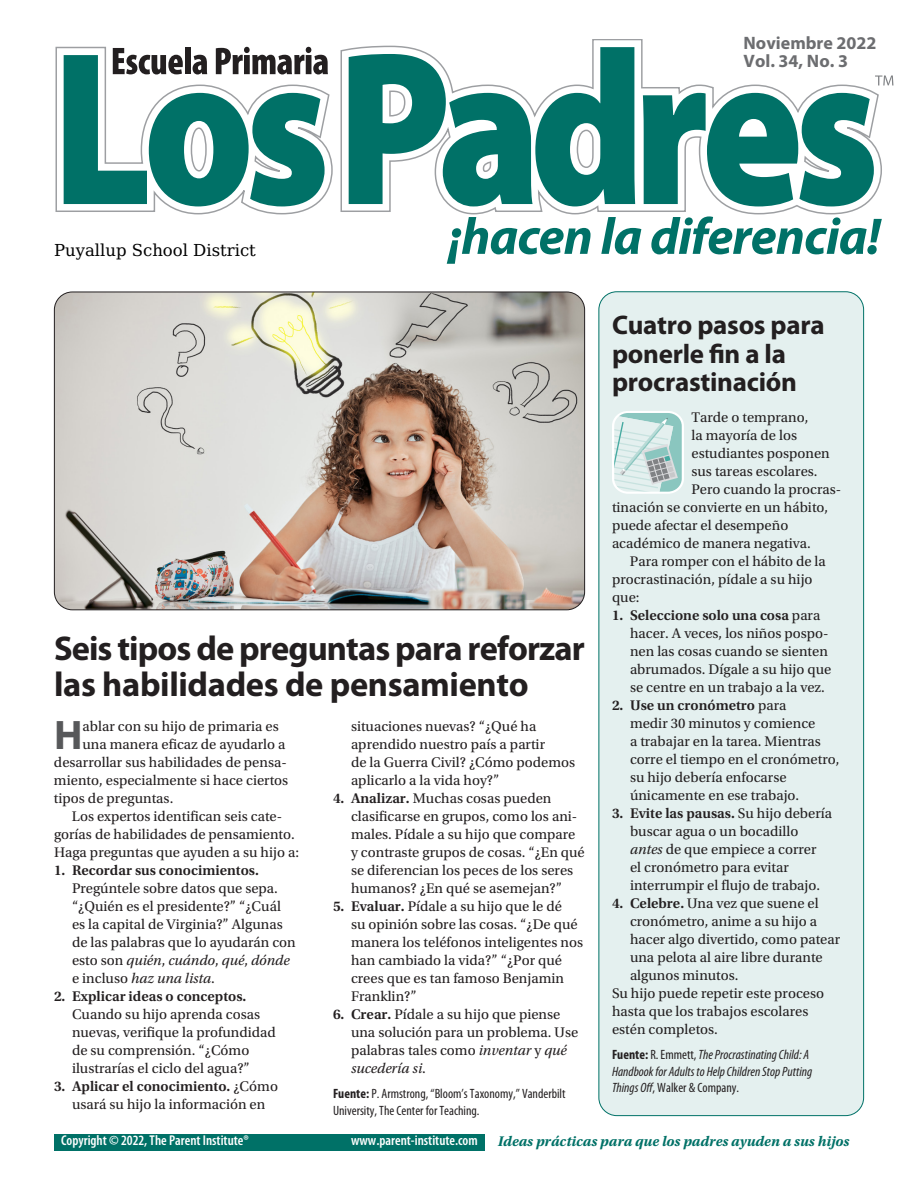
<style>
.page{position:relative;width:918px;height:1188px;background:#fff}
.page>*{position:absolute;margin:0;border:0;box-sizing:border-box;transform-origin:0 0}
.t1{font:700 41.4px "Myriad Pro";color:#57585a}
.t2{font:700 34.5px/36px "Myriad Pro";letter-spacing:-.025em;color:#231f20}
.t3{font:700 27px/28.5px "Myriad Pro";letter-spacing:-.01em;color:#231f20}
.t4{font:700 18px/18px "Myriad Pro";color:#6c6d70}
.t5{font:16.5px "DejaVu Math Te X Gyre";color:#000}
.t6{font:14.7px/18px "Utopia Std";color:#231f20}
.t7{font:600 14.7px "Utopia Std";color:#231f20}
.t8{font:italic 700 14.7px "Utopia Std";color:#007167}
.t9{font:600 condensed 14.25px "Myriad Pro";color:#fff}
.t10{font:italic condensed 13.5px/16.5px "Myriad Pro";color:#231f20}
.t11{font:condensed 13.5px/16.5px "Myriad Pro";color:#231f20}
.s1{font-style:italic}
.s2{font-weight:600}
.s3{font-weight:700}
.s4{font-weight:700;font-style:normal}
.s5{font-style:normal}
</style>
<div class="page">
<svg style="left:447px;top:217px;width:144px;height:47px"></svg>
<svg style="left:601px;top:217px;width:40px;height:37px"></svg>
<svg style="left:651px;top:216px;width:231px;height:38px"></svg>
<svg style="left:56px;top:39px;width:827px;height:176px"></svg>
<svg style="left:349px;top:47px;width:286px;height:159px"></svg>
<svg style="left:643px;top:93px;width:231px;height:113px"></svg>
<svg style="left:64px;top:47px;width:264px;height:159px"></svg>
<svg style="left:875px;top:76px;width:18px;height:9px"></svg>
<div style="left:599px;top:292px;width:265px;height:824px;background:#e4f0ef;border-radius:18px"></div>
<div style="left:54px;top:1134px;width:430px;height:16px;background:#007167"></div>
<svg style="left:612px;top:411px;width:72px;height:83px"></svg>
<img style="left:54px;top:292px;width:531px;height:318px">
<p class="t4" style="left:744px;top:33px;width:134px">Noviembre 2022<br>Vol. 34, No. 3</p>
<p class="t5" style="left:54px;top:243px;width:203px">Puyallup School District</p>
<h2 class="t2" style="left:54px;top:630px;width:532px">Seis tipos de preguntas para reforzar las habilidades de pensamiento</h2>
<h1 class="t1" style="left:54px;top:708px;width:30px">H</h1>
<p class="t6" style="left:83px;top:717px;width:198px">ablar con su hijo de primaria es</p>
<p class="t6" style="left:83px;top:735px;width:205px">una manera eficaz de ayudarlo a</p>
<p class="t6" style="left:54px;top:753px;width:234px">desarrollar sus habilidades de pensa-</p>
<p class="t6" style="left:54px;top:771px;width:236px">miento, especialmente si hace ciertos</p>
<p class="t6" style="left:54px;top:789px;width:121px">tipos de preguntas.</p>
<p class="t6" style="left:72px;top:807px;width:212px">Los expertos identifican seis cate-</p>
<p class="t6" style="left:54px;top:825px;width:242px">gorías de habilidades de pensamiento.</p>
<p class="t6" style="left:54px;top:843px;width:247px">Haga preguntas que ayuden a su hijo a:</p>
<p class="t7" style="left:54px;top:862px;width:206px">1. Recordar sus conocimientos.</p>
<p class="t6" style="left:72px;top:879px;width:225px">Pregúntele sobre datos que sepa. “¿Quién es el presidente?” “¿Cuál es la capital de Virginia?” Algunas de las palabras que lo ayudarán con esto son <span class="s1">quién</span>, <span class="s1">cuándo</span>, <span class="s1">qué</span>, <span class="s1">dónde </span>e incluso <span class="s1">haz una lista</span>.</p>
<p class="t7" style="left:54px;top:988px;width:194px">2. Explicar ideas o conceptos.</p>
<p class="t6" style="left:72px;top:1005px;width:205px">Cuando su hijo aprenda cosas nuevas, verifique la profundidad de su comprensión. “¿Cómo ilustrarías el ciclo del agua?”</p>
<p class="t6" style="left:54px;top:1077px;width:226px;text-align:center"><span class="s2">3. Aplicar el conocimiento.</span> ¿Cómo usará su hijo la información en</p>
<p class="t6" style="left:351px;top:717px;width:226px">situaciones nuevas? “¿Qué ha aprendido nuestro país a partir<br>de la Guerra Civil? ¿Cómo podemos aplicarlo a la vida hoy?”</p>
<p class="t6" style="left:351px;top:789px;width:235px;text-indent:-18px"><span class="s2">4. Analizar.</span> Muchas cosas pueden clasificarse en grupos, como los ani&shy;males. Pídale a su hijo que compare y contraste grupos de cosas. “¿En qué se diferencian los peces de los seres humanos? ¿En qué se asemejan?”</p>
<p class="t6" style="left:351px;top:897px;width:234px;text-indent:-18px"><span class="s2">5. Evaluar.</span> Pídale a su hijo que le dé<br>su opinión sobre las cosas. “¿De qué manera los teléfonos inteligentes nos han cambiado la vida?” “¿Por qué crees que es tan famoso Benjamin<br>Franklin?”</p>
<p class="t6" style="left:351px;top:1005px;width:229px;text-indent:-18px"><span class="s2">6. Crear.</span> Pídale a su hijo que piense una solución para un problema. Use palabras tales como <span class="s1">inventar</span> y <span class="s1">qué sucedería si</span>.</p>
<p class="t11" style="left:333px;top:1085px;width:234px"><span class="s3">Fuente:</span> P. Armstrong, “Bloom’s Taxonomy,” Vanderbilt<br>University, The Center for Teaching.</p>
<h3 class="t3" style="left:612px;top:310px;width:214px">Cuatro pasos para ponerle fin a la procrastinación</h3>
<p class="t6" style="left:692px;top:408px;width:118px">Tarde o temprano,</p>
<p class="t6" style="left:692px;top:426px;width:107px">la mayoría de los</p>
<p class="t6" style="left:692px;top:444px;width:140px">estudiantes posponen</p>
<p class="t6" style="left:692px;top:462px;width:128px">sus tareas escolares.</p>
<p class="t6" style="left:692px;top:480px;width:151px">Pero cuando la procras-</p>
<p class="t6" style="left:612px;top:498px;width:218px">tinación se convierte en un hábito,</p>
<p class="t6" style="left:612px;top:516px;width:178px">puede afectar el desempeño</p>
<p class="t6" style="left:612px;top:534px;width:200px">académico de manera negativa.</p>
<p class="t6" style="left:630px;top:552px;width:197px">Para romper con el hábito de la</p>
<p class="t6" style="left:612px;top:570px;width:202px">procrastinación, pídale a su hijo</p>
<p class="t6" style="left:612px;top:588px;width:29px">que:</p>
<p class="t6" style="left:630px;top:606px;width:203px;text-indent:-18px"><span class="s2">1. Seleccione solo una cosa</span> para hacer. A veces, los niños pospo&shy;nen las cosas cuando se sienten abrumados. Dígale a su hijo que se centre en un trabajo a la vez.</p>
<p class="t6" style="left:630px;top:696px;width:211px;text-indent:-18px"><span class="s2">2. Use un cronómetro</span> para<br>medir 30 minutos y comience<br>a trabajar en la tarea. Mientras corre el tiempo en el cronómetro, su hijo debería enfocarse únicamente en ese trabajo.</p>
<p class="t6" style="left:630px;top:804px;width:204px;text-indent:-18px"><span class="s2">3. Evite las pausas.</span> Su hijo debería buscar agua o un bocadillo <span class="s1">antes</span> de que empiece a correr<br>el cronómetro para evitar interrumpir el flujo de trabajo.</p>
<p class="t6" style="left:612px;top:894px;width:208px"><span class="s2">4. Celebre.</span> Una vez que suene el</p>
<p class="t6" style="left:630px;top:912px;width:189px">cronómetro, anime a su hijo a</p>
<p class="t6" style="left:630px;top:930px;width:212px">hacer algo divertido, como patear</p>
<p class="t6" style="left:630px;top:948px;width:194px">una pelota al aire libre durante</p>
<p class="t6" style="left:630px;top:966px;width:110px">algunos minutos.</p>
<p class="t6" style="left:612px;top:984px;width:214px">Su hijo puede repetir este proceso</p>
<p class="t6" style="left:612px;top:1002px;width:198px">hasta que los trabajos escolares</p>
<p class="t6" style="left:612px;top:1020px;width:107px">estén completos.</p>
<p class="t10" style="left:612px;top:1046px;width:202px"><span class="s4">Fuente:</span> <span class="s5">R. Emmett,</span> The Procrastinating Child: A<br>Handbook for Adults to Help Children Stop Putting<br>Things Off<span class="s5">, Walker &amp; Company.</span></p>
<p class="t9" style="left:61px;top:1132px;width:189px">Copyright © 2022, The Parent Institute®</p>
<p class="t9" style="left:351px;top:1132px;width:128px">www.parent-institute.com</p>
<p class="t8" style="left:498px;top:1133px;width:353px">Ideas prácticas para que los padres ayuden a sus hijos</p>
</div>
